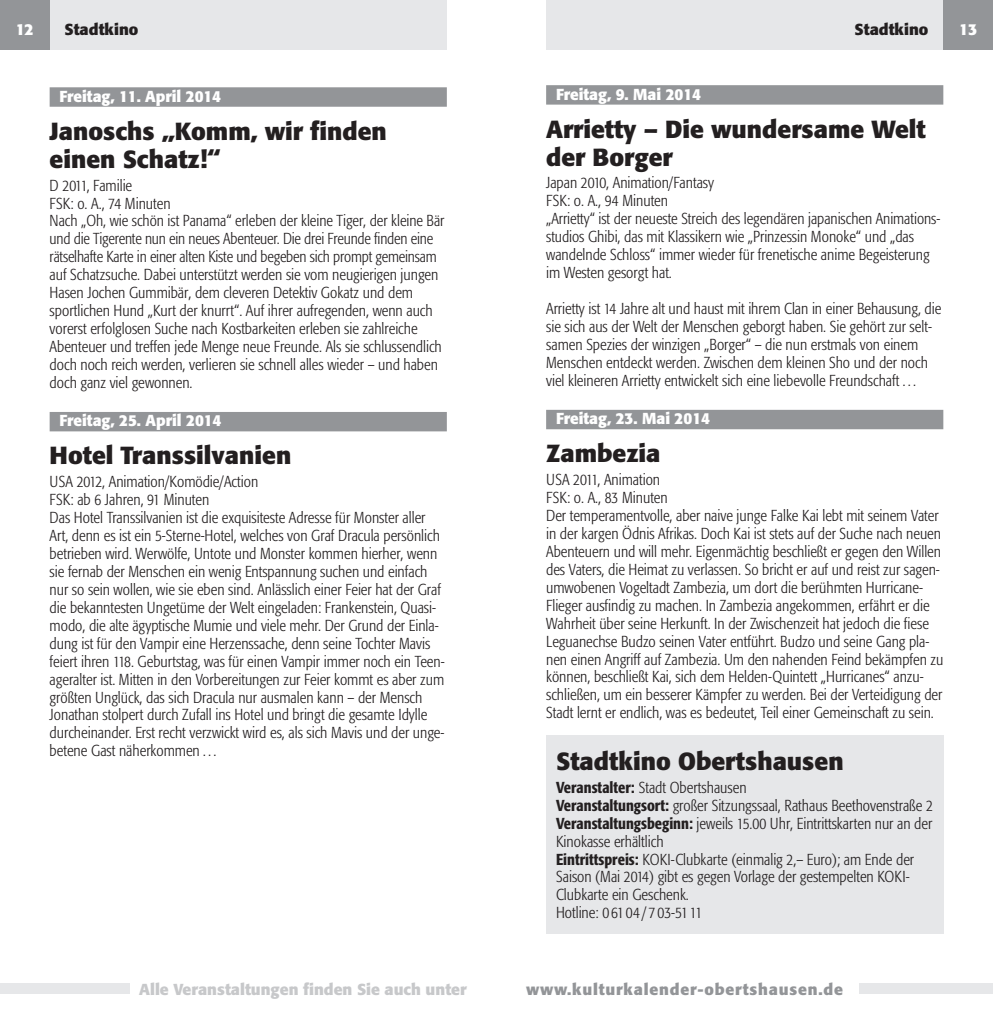
<style>
.page{position:relative;width:993px;height:1017px;background:#fff}
.page>*{position:absolute;margin:0;border:0;box-sizing:border-box;transform-origin:0 0}
.t1{font:700 24.5px/28px "Formata";color:#231f20}
.t2{font:300 condensed 15.75px/18px "Formata";color:#231f20}
.t3{font:700 15.75px "Formata";color:#fff}
.t4{font:700 15.75px "Formata";color:#c7c8ca}
.t5{font:700 15.75px "Formata";letter-spacing:.05em;color:#939598}
.t6{font:700 15.75px "Formata";color:#231f20}
.s1{font-weight:500}
</style>
<div class="page">
<div style="left:50px;top:0;width:396px;height:50px;background:#e6e7e9"></div>
<div style="left:0;top:0;width:50px;height:50px;background:#939598"></div>
<div style="left:0;top:984px;width:130px;height:10px;background:#e6e7e9"></div>
<div style="left:50px;top:87px;width:396px;height:20px;background:#939598"></div>
<div style="left:50px;top:412px;width:396px;height:19px;background:#939598"></div>
<div style="left:546px;top:0;width:397px;height:50px;background:#e6e7e9"></div>
<div style="left:546px;top:85px;width:397px;height:20px;background:#939598"></div>
<div style="left:546px;top:410px;width:397px;height:19px;background:#939598"></div>
<div style="left:546px;top:735px;width:397px;height:199px;background:#e6e7e9"></div>
<div style="left:943px;top:0;width:49px;height:50px;background:#939598"></div>
<div style="left:859px;top:984px;width:133px;height:10px;background:#e6e7e9"></div>
<p class="t3" style="left:16px;top:19px;width:20px">12</p>
<p class="t6" style="left:64px;top:19px;width:75px">Stadtkino</p>
<p class="t3" style="left:60px;top:86px;width:163px">Freitag, 11. April 2014</p>
<h1 class="t1" style="left:50px;top:117px;width:338px">Janoschs „Komm, wir finden einen Schatz!“</h1>
<p class="t2" style="left:50px;top:176px;width:396px">D 2011, Familie<br>FSK: o. A., 74 Minuten<br>Nach „Oh, wie schön ist Panama“ erleben der kleine Tiger, der kleine Bär und die Tigerente nun ein neues Abenteuer. Die drei Freunde finden eine rätselhafte Karte in einer alten Kiste und begeben sich prompt gemeinsam auf Schatzsuche. Dabei unterstützt werden sie vom neugierigen jungen Hasen Jochen Gummibär, dem cleveren Detektiv Gokatz und dem sportlichen Hund „Kurt der knurrt“. Auf ihrer aufregenden, wenn auch vorerst erfolglosen Suche nach Kostbarkeiten erleben sie zahlreiche Abenteuer und treffen jede Menge neue Freunde. Als sie schlussendlich doch noch reich werden, verlieren sie schnell alles wieder – und haben doch ganz viel gewonnen.</p>
<p class="t3" style="left:60px;top:411px;width:163px">Freitag, 25. April 2014</p>
<h1 class="t1" style="left:50px;top:441px;width:243px">Hotel Transsilvanien</h1>
<p class="t2" style="left:50px;top:473px;width:396px">USA 2012, Animation/Komödie/Action<br>FSK: ab 6 Jahren, 91 Minuten<br>Das Hotel Transsilvanien ist die exquisiteste Adresse für Monster aller Art, denn es ist ein 5-Sterne-Hotel, welches von Graf Dracula persönlich betrieben wird. Werwölfe, Untote und Monster kommen hierher, wenn sie fernab der Menschen ein wenig Entspannung suchen und einfach nur so sein wollen, wie sie eben sind. Anlässlich einer Feier hat der Graf die bekanntesten Ungetüme der Welt eingeladen: Frankenstein, Quasi&shy;modo, die alte ägyptische Mumie und viele mehr. Der Grund der Einla&shy;dung ist für den Vampir eine Herzenssache, denn seine Tochter Mavis feiert ihren 118. Geburtstag, was für einen Vampir immer noch ein Teen&shy;ageralter ist. Mitten in den Vorbereitungen zur Feier kommt es aber zum größten Unglück, das sich Dracula nur ausmalen kann – der Mensch Jonathan stolpert durch Zufall ins Hotel und bringt die gesamte Idylle durcheinander. Erst recht verzwickt wird es, als sich Mavis und der unge&shy;betene Gast näherkommen…</p>
<p class="t4" style="left:139px;top:979px;width:329px">Alle Veranstaltungen finden Sie auch unter</p>
<p class="t6" style="left:854px;top:19px;width:75px">Stadtkino</p>
<p class="t3" style="left:958px;top:19px;width:20px">13</p>
<p class="t3" style="left:556px;top:84px;width:146px">Freitag, 9. Mai 2014</p>
<h1 class="t1" style="left:546px;top:115px;width:381px">Arrietty – Die wundersame Welt der Borger</h1>
<p class="t2" style="left:546px;top:174px;width:395px">Japan 2010, Animation/Fantasy<br>FSK: o. A., 94 Minuten<br>„Arrietty“ ist der neueste Streich des legendären japanischen Animations&shy;studios Ghibi, das mit Klassikern wie „Prinzessin Monoke“ und „das wandelnde Schloss“ immer wieder für frenetische anime Begeisterung im Westen gesorgt hat.</p>
<p class="t2" style="left:546px;top:300px;width:396px">Arrietty ist 14 Jahre alt und haust mit ihrem Clan in einer Behausung, die sie sich aus der Welt der Menschen geborgt haben. Sie gehört zur selt&shy;samen Spezies der winzigen „Borger“ – die nun erstmals von einem Menschen entdeckt werden. Zwischen dem kleinen Sho und der noch viel kleineren Arrietty entwickelt sich eine liebevolle Freundschaft…</p>
<p class="t3" style="left:556px;top:409px;width:155px">Freitag, 23. Mai 2014</p>
<h1 class="t1" style="left:546px;top:439px;width:116px">Zambezia</h1>
<p class="t2" style="left:546px;top:471px;width:398px">USA 2011, Animation<br>FSK: o. A., 83 Minuten<br>Der temperamentvolle, aber naive junge Falke Kai lebt mit seinem Vater in der kargen Ödnis Afrikas. Doch Kai ist stets auf der Suche nach neuen Abenteuern und will mehr. Eigenmächtig beschließt er gegen den Willen des Vaters, die Heimat zu verlassen. So bricht er auf und reist zur sagen&shy;umwobenen Vogeltadt Zambezia, um dort die berühmten Hurricane-Flieger ausfindig zu machen. In Zambezia angekommen, erfährt er die Wahrheit über seine Herkunft. In der Zwischenzeit hat jedoch die fiese Leguanechse Budzo seinen Vater entführt. Budzo und seine Gang pla&shy;nen einen Angriff auf Zambezia. Um den nahenden Feind bekämpfen zu können, beschließt Kai, sich dem Helden-Quintett „Hurricanes“ anzu&shy;schließen, um ein besserer Kämpfer zu werden. Bei der Verteidigung der Stadt lernt er endlich, was es bedeutet, Teil einer Gemeinschaft zu sein.</p>
<h1 class="t1" style="left:556px;top:747px;width:289px">Stadtkino Obertshausen</h1>
<p class="t2" style="left:556px;top:778px;width:378px"><span class="s1">Veranstalter:</span> Stadt Obertshausen<br><span class="s1">Veranstaltungsort:</span> großer Sitzungssaal, Rathaus Beethovenstraße 2<br><span class="s1">Veranstaltungsbeginn:</span> jeweils 15.00 Uhr, Eintrittskarten nur an der Kinokasse erhältlich<br><span class="s1">Eintrittspreis:</span> KOKI-Clubkarte (einmalig 2,– Euro); am Ende der Saison (Mai 2014) gibt es gegen Vorlage der gestempelten KOKI-Clubkarte ein Geschenk.<br>Hotline: 0 61 04 / 7 03-51 11</p>
<p class="t5" style="left:526px;top:979px;width:318px">www.kulturkalender-obertshausen.de</p>
</div>
